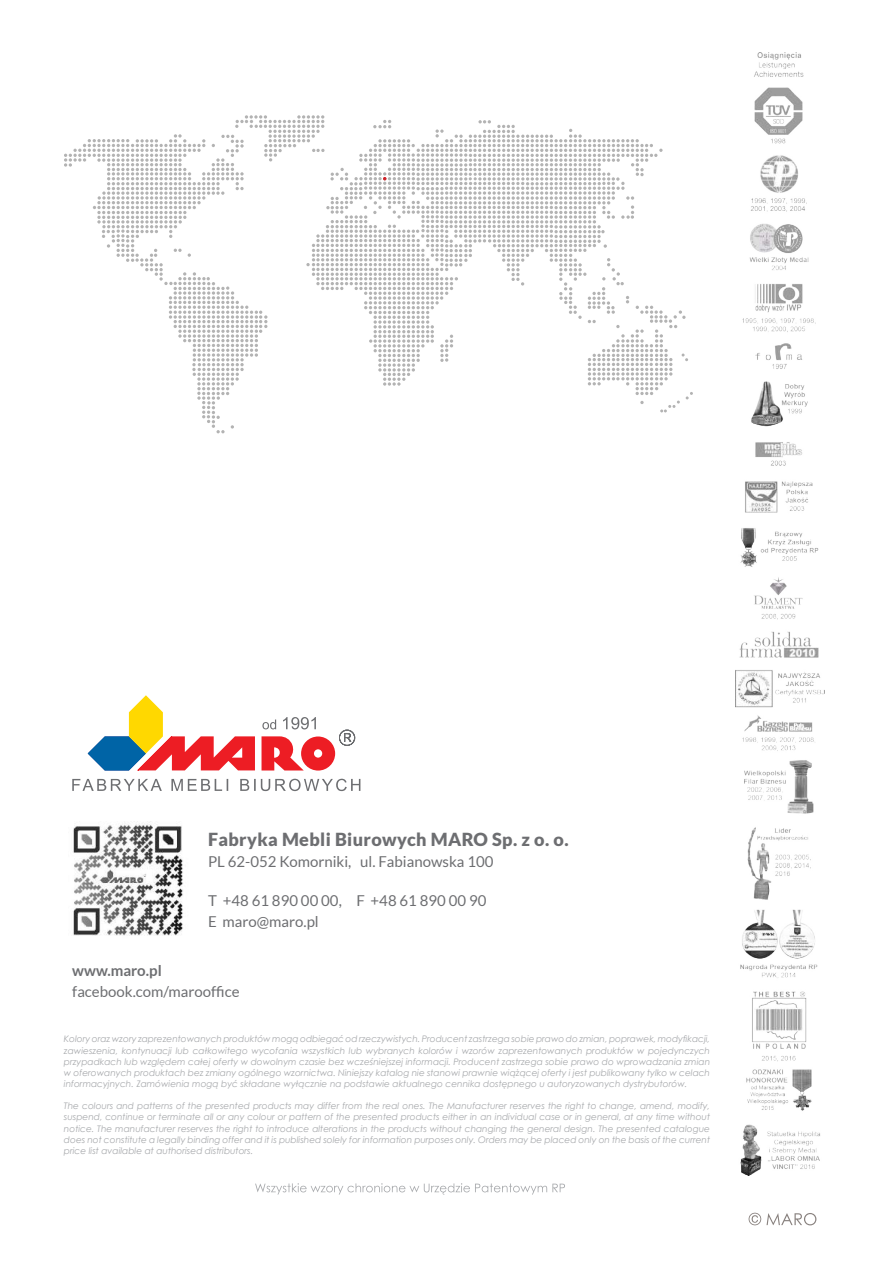
<style>
.page{position:relative;width:893px;height:1263px;background:#fff}
.page>*{position:absolute;margin:0;border:0;box-sizing:border-box;transform-origin:0 0}
.t1{font:900 18px "Lato";letter-spacing:.02em;color:#6d6e71}
.t2{font:15px/21px "Lato";color:#6d6e71}
.t3{font:700 15px "Lato";color:#6d6e71}
.t4{font:italic 9px/11.2px "Century Gothic";color:#a7a9ac;text-align:justify}
</style>
<div class="page">
<img style="left:73px;top:821px;width:110px;height:115px">
<svg style="left:255px;top:1183px;width:310px;height:11px"></svg>
<svg style="left:749px;top:1213px;width:67px;height:12px"></svg>
<svg style="left:88px;top:695px;width:167px;height:76px"></svg>
<svg style="left:72px;top:779px;width:288px;height:12px"></svg>
<svg style="left:262px;top:717px;width:93px;height:53px"></svg>
<svg style="left:64px;top:115px;width:629px;height:318px"></svg>
<img style="left:735px;top:53px;width:90px;height:1122px">
<h1 class="t1" style="left:208px;top:829px;width:362px">Fabryka Mebli Biurowych MARO Sp. z o. o.</h1>
<h2 class="t2" style="left:208px;top:851px;width:287px">PL 62-052 Komorniki, ul. Fabianowska 100</h2>
<h2 class="t2" style="left:208px;top:890px;width:280px">T +48 61 890 00 00, F +48 61 890 00 90<br>E maro@maro.pl</h2>
<h2 class="t3" style="left:72px;top:962px;width:91px">www.maro.pl</h2>
<h2 class="t2" style="left:72px;top:981px;width:169px">facebook.com/marooffice</h2>
<p class="t4" style="left:64px;top:1033px;width:648px">Kolory oraz wzory zaprezentowanych produktów mogą odbiegać od rzeczywistych. Producent zastrzega sobie prawo do zmian, poprawek, modyfikacji, zawieszenia, kontynuacji lub całkowitego wycofania wszystkich lub wybranych kolorów i wzorów zaprezentowanych produktów w pojedynczych przypadkach lub względem całej oferty w dowolnym czasie bez wcześniejszej informacji. Producent zastrzega sobie prawo do wprowadzania zmian w oferowanych produktach bez zmiany ogólnego wzornictwa. Niniejszy katalog nie stanowi prawnie wiążącej oferty i jest publikowany tylko w celach informacyjnych. Zamówienia mogą być składane wyłącznie na podstawie aktualnego cennika dostępnego u autoryzowanych dystrybutorów.</p>
<p class="t4" style="left:64px;top:1100px;width:648px">The colours and patterns of the presented products may differ from the real ones. The Manufacturer reserves the right to change, amend, modify, suspend, continue or terminate all or any colour or pattern of the presented products either in an individual case or in general, at any time without notice. The manufacturer reserves the right to introduce alterations in the products without changing the general design. The presented catalogue does not constitute a legally binding offer and it is published solely for information purposes only. Orders may be placed only on the basis of the current price list available at authorised distributors.</p>
</div>
